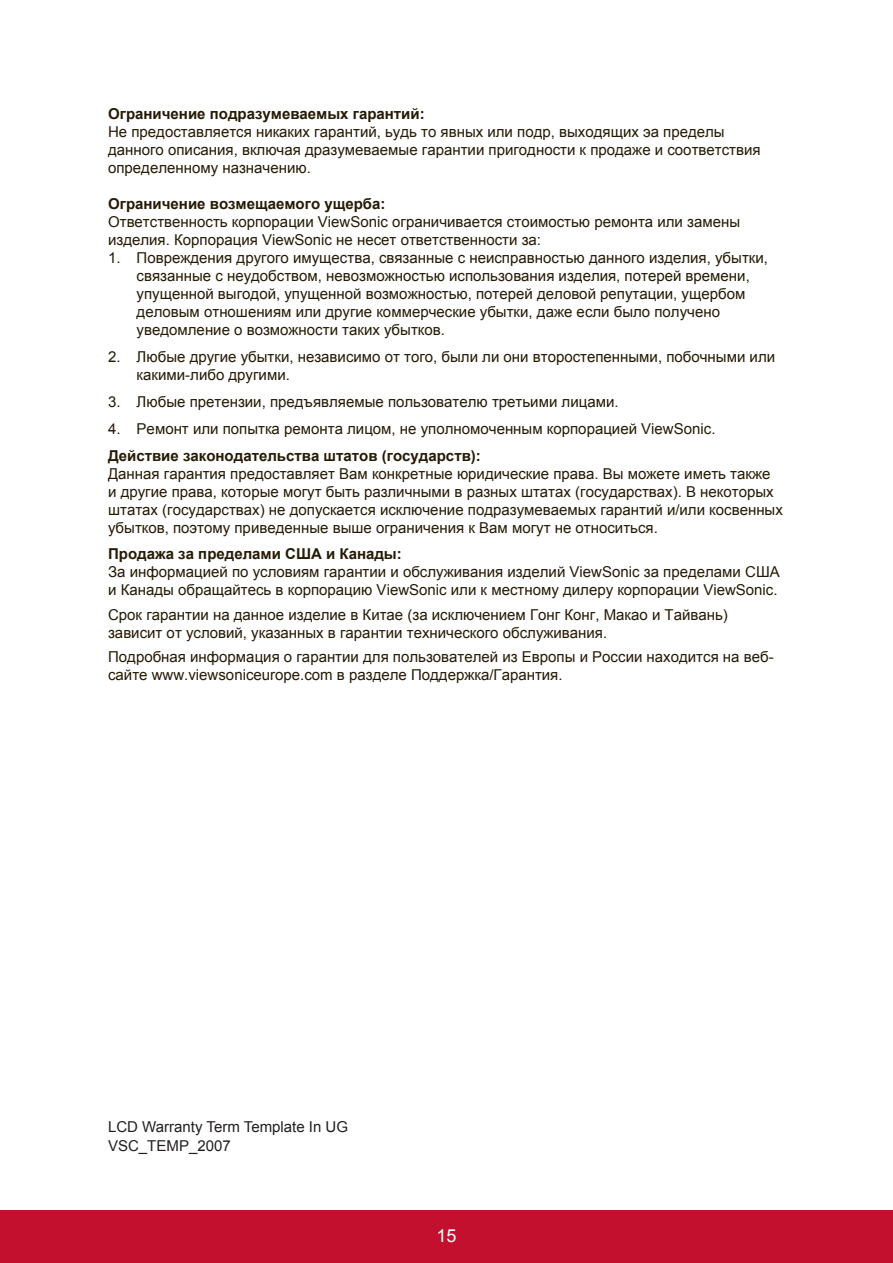
<style>
.page{position:relative;width:893px;height:1263px;background:#fff}
.page>*{position:absolute;margin:0;border:0;box-sizing:border-box;transform-origin:0 0}
.t1{font:18px "Arial";color:#fff}
.t2{font:15px/18px "Arial";color:#251a05}
.t3{font:700 15px "Arial";color:#251a05}
.t4{font:15px/19.5px "Arial";color:#231f20}
</style>
<div class="page">
<div style="left:0;top:1210px;width:892px;height:53px;background:#c3102f"></div>
<p class="t3" style="left:108px;top:104px;width:318px">Ограничение подразумеваемых гарантий:</p>
<p class="t2" style="left:108px;top:123px;width:653px">Не предоставляется никаких гарантий, ьудь то явных или подр, выходящих эа пределы данного описания, включая дразумеваемые гарантии пригодности к продаже и соответствия определенному назначению.</p>
<p class="t3" style="left:108px;top:194px;width:279px">Ограничение возмещаемого ущерба:</p>
<p class="t2" style="left:108px;top:213px;width:633px">Ответственность корпорации ViewSonic ограничивается стоимостью ремонта или замены изделия. Корпорация ViewSonic не несет ответственности за:</p>
<p class="t2" style="left:136px;top:249px;width:632px;text-indent:-28px">1. Повреждения другого имущества, связанные с неисправностью данного изделия, убытки, связанные с неудобством, невозможностью использования изделия, потерей времени, упущенной выгодой, упущенной возможностью, потерей деловой репутации, ущербом деловым отношениям или другие коммерческие убытки, даже если было получено уведомление о возможности таких убытков.</p>
<p class="t2" style="left:136px;top:348px;width:639px;text-indent:-28px">2. Любые другие убытки, независимо от того, были ли они второстепенными, побочными или какими-либо другими.</p>
<p class="t2" style="left:108px;top:393px;width:511px">3. Любые претензии, предъявляемые пользователю третьими лицами.</p>
<p class="t2" style="left:108px;top:420px;width:608px">4. Ремонт или попытка ремонта лицом, не уполномоченным корпорацией ViewSonic.</p>
<p class="t3" style="left:108px;top:446px;width:374px">Действие законодательства штатов (государств):</p>
<p class="t2" style="left:108px;top:465px;width:676px">Данная гарантия предоставляет Вам конкретные юридические права. Вы можете иметь также<br>и другие права, которые могут быть различными в разных штатах (государствах). В некоторых штатах (государствах) не допускается исключение подразумеваемых гарантий и/или косвенных убытков, поэтому приведенные выше ограничения к Вам могут не относиться.</p>
<p class="t3" style="left:108px;top:543px;width:295px">Продажа за пределами США и Канады:</p>
<p class="t2" style="left:108px;top:562px;width:673px">За информацией по условиям гарантии и обслуживания изделий ViewSonic за пределами США и Канады обращайтесь в корпорацию ViewSonic или к местному дилеру корпорации ViewSonic.</p>
<p class="t2" style="left:108px;top:606px;width:621px">Срок гарантии на данное изделие в Китае (за исключением Гонг Конг, Макао и Тайвань) зависит от условий, указанных в гарантии технического обслуживания.</p>
<p class="t2" style="left:108px;top:648px;width:666px">Подробная информация о гарантии для пользователей из Европы и России находится на веб&shy;сайте www.viewsoniceurope.com в разделе Поддержка/Гарантия.</p>
<p class="t4" style="left:108px;top:1117px;width:241px">LCD Warranty Term Template In UG<br>VSC_TEMP_2007</p>
<p class="t1" style="left:436px;top:1223px;width:22px">15</p>
</div>
